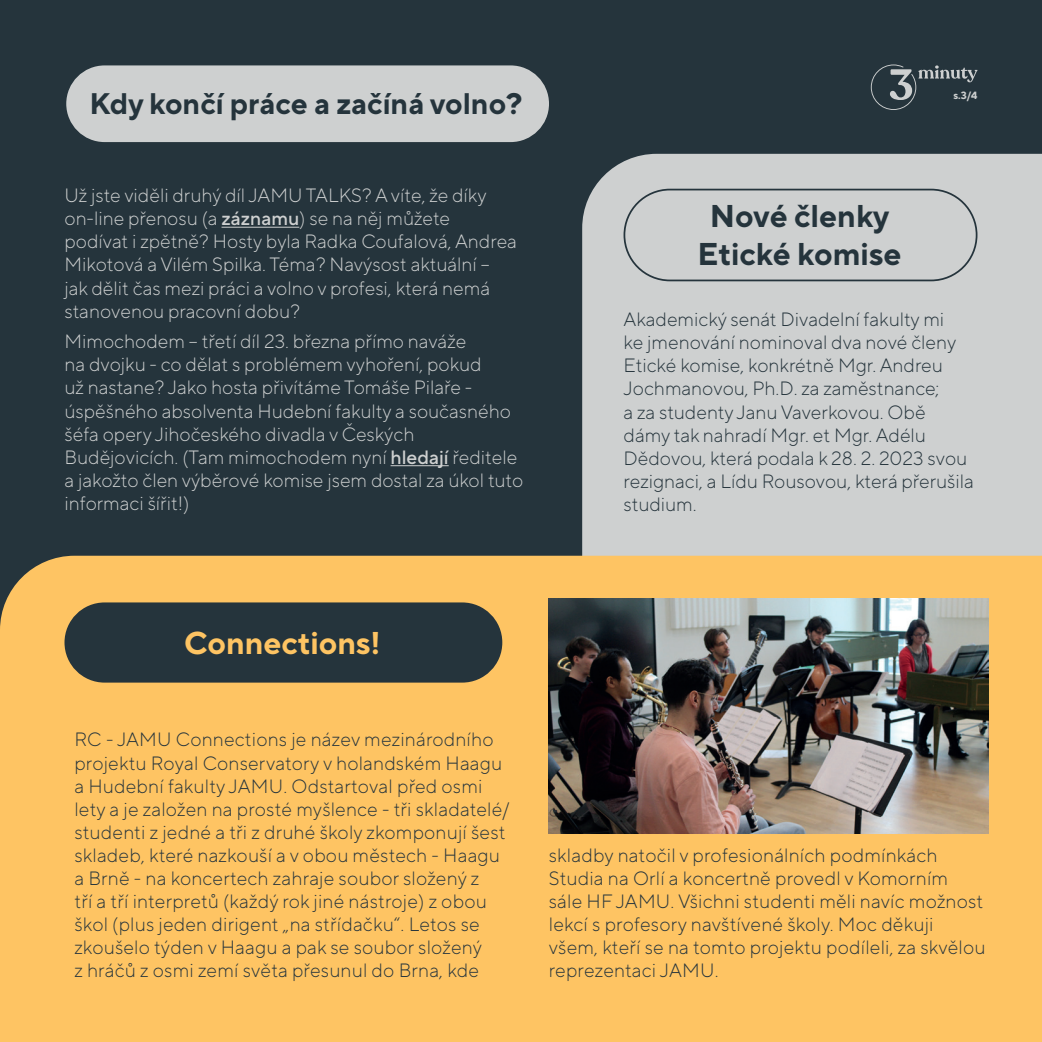
<style>
.page{position:relative;width:1042px;height:1042px;background:#25343c}
.page>*{position:absolute;margin:0;border:0;box-sizing:border-box;transform-origin:0 0}
.t1{font:700 31.5px/37.8px "TT Norms Pro";color:#25343c;text-align:center}
.t2{font:700 31.5px "TT Norms Pro";color:#fec463}
.t3{font:700 29.75px "TT Norms Pro";color:#25343c}
.t4{font:300 19.25px/23.1px "TT Norms Pro";letter-spacing:.01em;color:#25343c}
.t5{font:300 19.25px/23.1px "TT Norms Pro";color:#ced0d0}
.t6{font:700 10.5px "TT Norms Pro";color:#ced0d0}
.s1{font-weight:500}
</style>
<div class="page">
<svg style="left:871px;top:64px;width:106px;height:46px"></svg>
<div style="left:582px;top:154px;width:460px;height:402px;background:#ced0d0"></div>
<div style="left:0;top:556px;width:1042px;height:486px;background:#fec463"></div>
<div style="left:64px;top:602px;width:438px;height:80px;background:#25343c;border-radius:40px"></div>
<img style="left:549px;top:599px;width:439px;height:235px">
<hr style="left:221px;top:227px;width:78px;height:1px;background:#ced0d0">
<hr style="left:390px;top:465px;width:59px;height:1px;background:#ced0d0">
<div style="left:65px;top:65px;width:485px;height:78px;background:#ced0d0;border-radius:39px"></div>
<div style="left:64px;top:64px;width:487px;height:80px;border:2px solid #25343c;border-radius:39px"></div>
<div style="left:623px;top:189px;width:354px;height:92px;border:2px solid #25343c;border-radius:45px"></div>
<h2 class="t3" style="left:90px;top:84px;width:434px">Kdy končí práce a začíná volno?</h2>
<p class="t5" style="left:64px;top:183px;width:454px">Už jste viděli druhý díl JAMU TALKS? Avíte, že díky on-‑line přenosu (a <span class="s1">záznamu</span>) se na něj můžete podívat i zpětně? Hosty byla Radka Coufalová, Andrea Mikotová a Vilém Spilka. Téma? Navýsost aktuální – jak dělit čas mezi práci a volno v profesi, která nemá stanovenou pracovní dobu?</p>
<p class="t5" style="left:64px;top:329px;width:460px">Mimochodem – třetí díl 23. března přímo naváže<br>na dvojku - co dělat s problémem vyhoření, pokud<br>už nastane? Jako hosta přivítáme Tomáše Pilaře - úspěšného absolventa Hudební fakulty a současného šéfa opery Jihočeského divadla v Českých Budějovicích. (Tam mimochodem nyní <span class="s1">hledají</span> ředitele a jakožto člen výběrové komise jsem dostal za úkol tuto informaci šířit!)</p>
<h1 class="t1" style="left:697px;top:196px;width:205px">Nové členky<br>Etické komise</h1>
<p class="t6" style="left:953px;top:88px;width:25px">s.3/4</p>
<p class="t4" style="left:623px;top:307px;width:352px">Akademický senát Divadelní fakulty mi<br>ke jmenování nominoval dva nové členy Etické komise, konkrétně Mgr. Andreu Jochmanovou, Ph.D. za zaměstnance;<br>a za studenty Janu Vaverkovou. Obě dámy tak nahradí Mgr. et Mgr. Adélu Dědovou, která podala k 28. 2. 2023 svou rezignaci, a Lídu Rousovou, která přerušila studium.</p>
<h1 class="t2" style="left:184px;top:622px;width:198px">Connections!</h1>
<p class="t4" style="left:74px;top:727px;width:436px">RC - JAMU Connections je název mezinárodního projektu Royal Conservatory v holandském Haagu a Hudební fakulty JAMU. Odstartoval před osmi lety a je založen na prosté myšlence - tři skladatelé/ studenti z jedné a tři z druhé školy zkomponují šest skladeb, které nazkouší a v obou městech - Haagu a Brně - na koncertech zahraje soubor složený z<br>tří a tří interpretů (každý rok jiné nástroje) z obou škol (plus jeden dirigent „na střídačku“. Letos se zkoušelo týden v Haagu a pak se soubor složený<br>z hráčů z osmi zemí světa přesunul do Brna, kde</p>
<p class="t4" style="left:549px;top:843px;width:438px">skladby natočil v profesionálních podmínkách Studia na Orlí a koncertně provedl v Komorním sále HF JAMU. Všichni studenti měli navíc možnost lekcí s profesory navštívené školy. Moc děkuji všem, kteří se na tomto projektu podíleli, za skvělou reprezentaci JAMU.</p>
</div>
